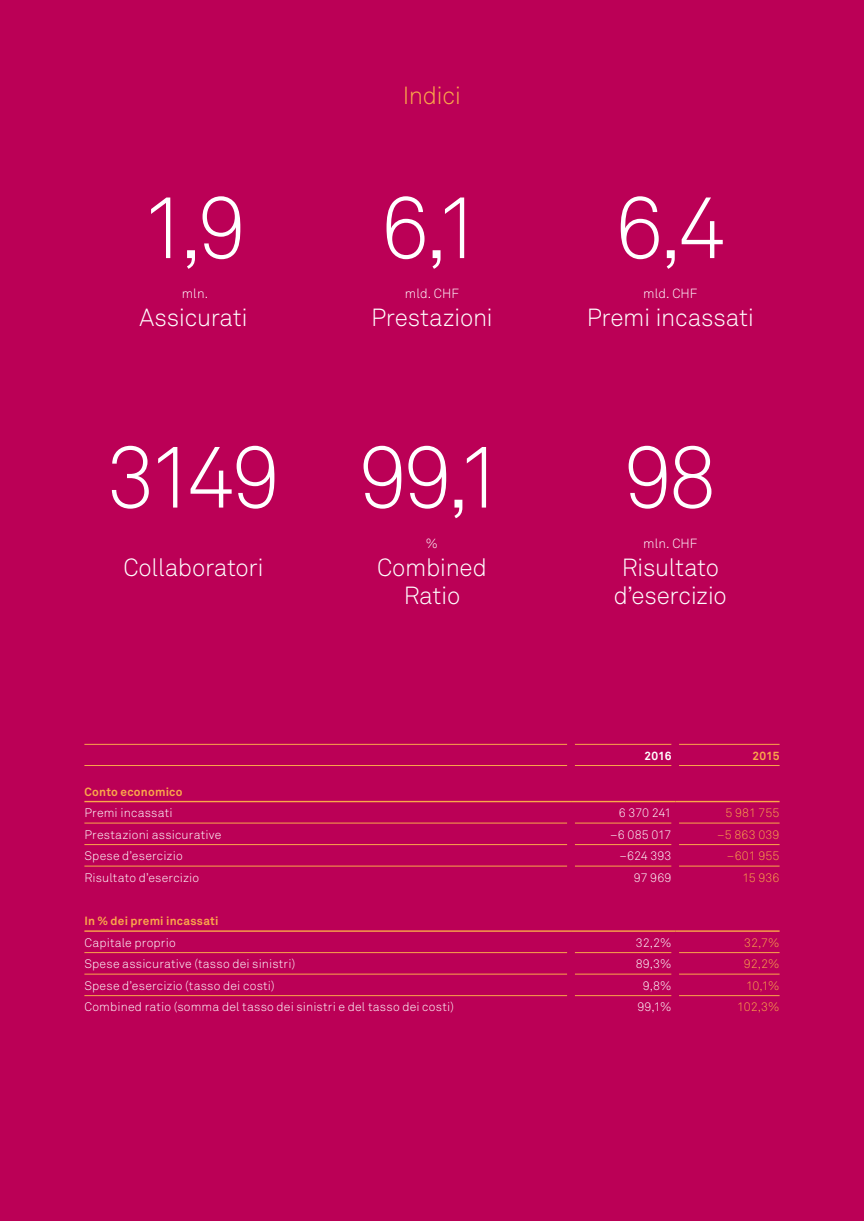
<style>
.page{position:relative;width:864px;height:1221px;background:#fff}
.page>*{position:absolute;margin:0;border:0;box-sizing:border-box;transform-origin:0 0}
.t1{font:87.15px "Akkurat Light Office";letter-spacing:-.055em;color:#fff}
.t2{font:24.5px/28px "Akkurat Light Office";letter-spacing:-.015em;color:#fff;text-align:center}
.t3{font:24.5px "Akkurat Light Office";letter-spacing:-.015em;color:#faa74a}
.t4{font:13.12px "Akkurat Light Office";letter-spacing:.01em;color:#fff}
.t5{font:12.25px "Akkurat Light Office";letter-spacing:.015em;color:#fff}
.t6{font:12.25px "Akkurat Light Office";letter-spacing:.005em;color:#faa74a}
.t7{font:700 11.9px "Akkurat Office";letter-spacing:.02em;color:#faa74a}
.t8{font:700 11.9px "Akkurat Office";color:#fff}
</style>
<div class="page">
<div style="left:0;top:0;width:863px;height:1220px;background:#bb0056"></div>
<hr style="left:84px;top:744px;width:483px;height:1px;background:#faa74a">
<hr style="left:574px;top:744px;width:97px;height:1px;background:#faa74a">
<hr style="left:678px;top:744px;width:101px;height:1px;background:#faa74a">
<hr style="left:84px;top:765px;width:483px;height:1px;background:#faa74a">
<hr style="left:574px;top:765px;width:97px;height:1px;background:#faa74a">
<hr style="left:678px;top:765px;width:101px;height:1px;background:#faa74a">
<hr style="left:84px;top:822px;width:483px;height:1px;background:#faa74a">
<hr style="left:574px;top:822px;width:97px;height:1px;background:#faa74a">
<hr style="left:678px;top:822px;width:101px;height:1px;background:#faa74a">
<hr style="left:84px;top:844px;width:483px;height:1px;background:#faa74a">
<hr style="left:574px;top:844px;width:97px;height:1px;background:#faa74a">
<hr style="left:678px;top:844px;width:101px;height:1px;background:#faa74a">
<hr style="left:84px;top:865px;width:483px;height:1px;background:#faa74a">
<hr style="left:574px;top:865px;width:97px;height:1px;background:#faa74a">
<hr style="left:678px;top:865px;width:101px;height:1px;background:#faa74a">
<hr style="left:84px;top:952px;width:483px;height:1px;background:#faa74a">
<hr style="left:574px;top:952px;width:97px;height:1px;background:#faa74a">
<hr style="left:678px;top:952px;width:101px;height:1px;background:#faa74a">
<hr style="left:84px;top:973px;width:483px;height:1px;background:#faa74a">
<hr style="left:574px;top:973px;width:97px;height:1px;background:#faa74a">
<hr style="left:678px;top:973px;width:101px;height:1px;background:#faa74a">
<hr style="left:84px;top:995px;width:483px;height:1px;background:#faa74a">
<hr style="left:574px;top:995px;width:97px;height:1px;background:#faa74a">
<hr style="left:678px;top:995px;width:101px;height:1px;background:#faa74a">
<hr style="left:84px;top:800px;width:486px;height:2px;background:#faa74a">
<hr style="left:570px;top:800px;width:105px;height:2px;background:#faa74a">
<hr style="left:675px;top:800px;width:104px;height:2px;background:#faa74a">
<hr style="left:84px;top:930px;width:486px;height:1px;background:#faa74a">
<hr style="left:570px;top:930px;width:105px;height:1px;background:#faa74a">
<hr style="left:675px;top:930px;width:104px;height:1px;background:#faa74a">
<h2 class="t3" style="left:402px;top:80px;width:60px">Indici</h2>
<h1 class="t1" style="left:141px;top:176px;width:107px">1,9</h1>
<h1 class="t1" style="left:614px;top:176px;width:113px">6,4</h1>
<h1 class="t1" style="left:380px;top:176px;width:105px">6,1</h1>
<p class="t4" style="left:182px;top:286px;width:28px">mln.</p>
<h2 class="t2" style="left:139px;top:304px;width:110px">Assicurati</h2>
<h1 class="t1" style="left:107px;top:425px;width:175px">3149</h1>
<h2 class="t2" style="left:123px;top:553px;width:142px">Collaboratori</h2>
<p class="t4" style="left:405px;top:286px;width:56px">mld. CHF</p>
<h2 class="t2" style="left:371px;top:304px;width:123px">Prestazioni</h2>
<h1 class="t1" style="left:358px;top:425px;width:148px">99,1</h1>
<p class="t4" style="left:426px;top:535px;width:14px">%</p>
<h2 class="t2" style="left:377px;top:553px;width:111px">Combined<br>Ratio</h2>
<p class="t4" style="left:643px;top:286px;width:56px">mld. CHF</p>
<h2 class="t2" style="left:586px;top:304px;width:169px">Premi incassati</h2>
<h1 class="t1" style="left:623px;top:425px;width:95px">98</h1>
<p class="t4" style="left:643px;top:535px;width:56px">mln. CHF</p>
<h2 class="t2" style="left:613px;top:553px;width:115px">Risultato d’esercizio</h2>
<p class="t8" style="left:644px;top:748px;width:28px">2016</p>
<p class="t7" style="left:752px;top:748px;width:28px">2015</p>
<p class="t7" style="left:84px;top:784px;width:100px">Conto economico</p>
<p class="t5" style="left:84px;top:805px;width:90px">Premi incassati</p>
<p class="t5" style="left:618px;top:805px;width:54px">6 370 241</p>
<p class="t6" style="left:725px;top:805px;width:56px">5 981 755</p>
<p class="t5" style="left:84px;top:827px;width:138px">Prestazioni assicurative</p>
<p class="t5" style="left:610px;top:827px;width:63px">–6 085 017</p>
<p class="t6" style="left:716px;top:827px;width:64px">–5 863 039</p>
<p class="t5" style="left:84px;top:848px;width:100px">Spese d’esercizio</p>
<p class="t5" style="left:619px;top:848px;width:54px">–624 393</p>
<p class="t6" style="left:726px;top:848px;width:54px">–601 955</p>
<p class="t5" style="left:84px;top:870px;width:116px">Risultato d’esercizio</p>
<p class="t5" style="left:633px;top:870px;width:39px">97 969</p>
<p class="t6" style="left:742px;top:870px;width:39px">15 936</p>
<p class="t7" style="left:84px;top:913px;width:136px">In % dei premi incassati</p>
<p class="t5" style="left:84px;top:935px;width:93px">Capitale proprio</p>
<p class="t5" style="left:635px;top:935px;width:37px">32,2%</p>
<p class="t6" style="left:744px;top:935px;width:37px">32,7%</p>
<p class="t5" style="left:84px;top:956px;width:212px">Spese assicurative (tasso dei sinistri)</p>
<p class="t5" style="left:635px;top:956px;width:37px">89,3%</p>
<p class="t6" style="left:743px;top:956px;width:37px">92,2%</p>
<p class="t5" style="left:84px;top:978px;width:192px">Spese d’esercizio (tasso dei costi)</p>
<p class="t5" style="left:642px;top:978px;width:30px">9,8%</p>
<p class="t6" style="left:745px;top:978px;width:35px">10,1%</p>
<p class="t5" style="left:84px;top:999px;width:371px">Combined ratio (somma del tasso dei sinistri e del tasso dei costi)</p>
<p class="t5" style="left:637px;top:999px;width:36px">99,1%</p>
<p class="t6" style="left:737px;top:999px;width:44px">102,3%</p>
</div>
